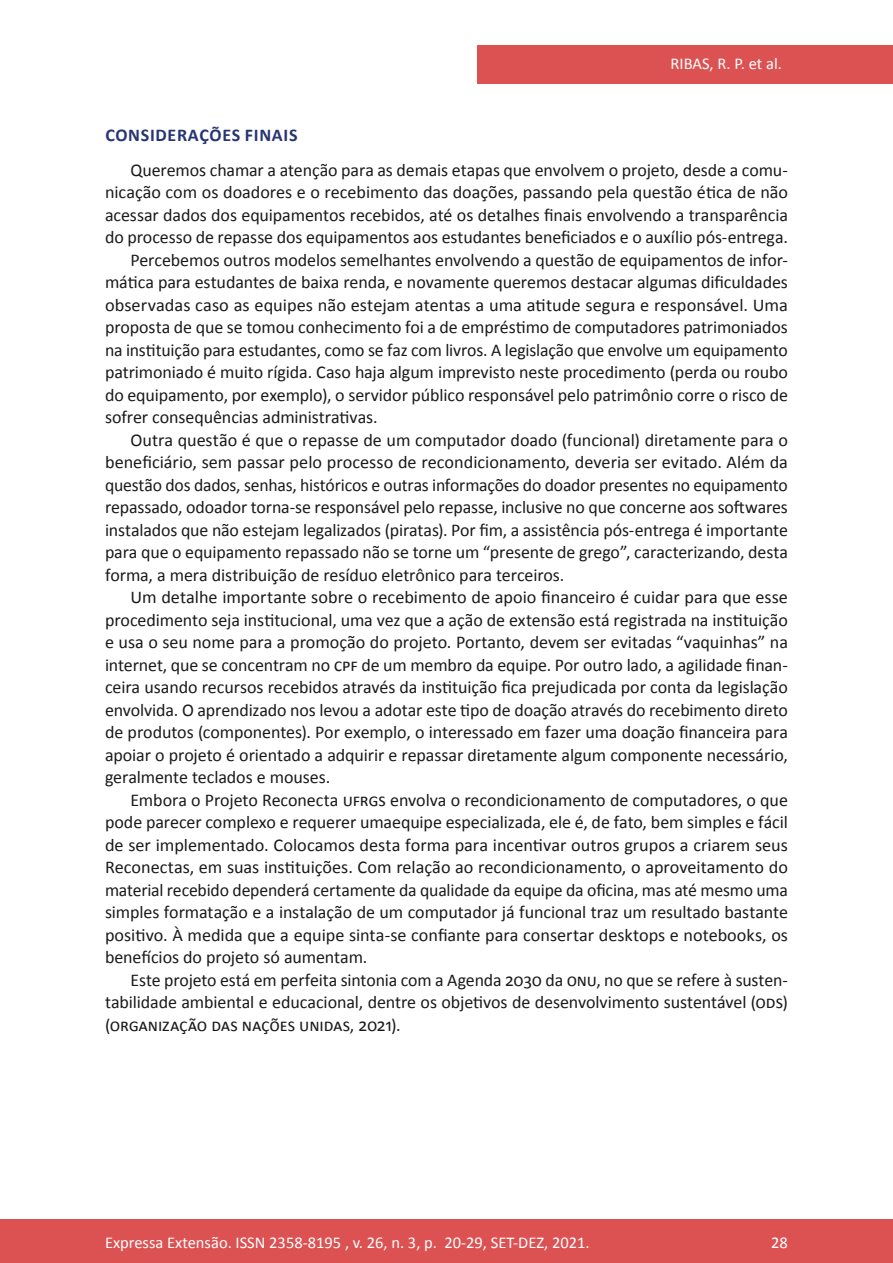
<style>
.page{position:relative;width:893px;height:1263px;background:#fff}
.page>*{position:absolute;margin:0;border:0;box-sizing:border-box;transform-origin:0 0}
.Principal_-_Texto{font:18px/22.5px "Calibri";letter-spacing:-.005em;color:#1a1a1a;text-align:justify}
.Principal_-_Intertít{font:700 18px "Calibri";letter-spacing:.04em;color:#263574}
.t1{font:16.5px "Calibri";color:#fff}
</style>
<div class="page">
<div style="left:477px;top:45px;width:416px;height:39px;background:#dc5253"></div>
<div style="left:0;top:1219px;width:893px;height:44px;background:#dc5253"></div>
<p class="t1" style="left:670px;top:53px;width:113px">RIBAS, R. P. et al.</p>
<p class="Principal_-_Intertít" style="left:105px;top:124px;width:194px">CONSIDERAÇÕES FINAIS</p>
<p class="Principal_-_Texto" style="left:105px;top:158px;width:684px;text-indent:26px">Queremos chamar a atenção para as demais etapas que envolvem o projeto, desde a comu&shy;nicação com os doadores e o recebimento das doações, passando pela questão ética de não acessar dados dos equipamentos recebidos, até os detalhes finais envolvendo a transparência do processo de repasse dos equipamentos aos estudantes beneficiados e o auxílio pós-entrega.</p>
<p class="Principal_-_Texto" style="left:105px;top:248px;width:684px;text-indent:26px">Percebemos outros modelos semelhantes envolvendo a questão de equipamentos de infor&shy;mática para estudantes de baixa renda, e novamente queremos destacar algumas dificuldades observadas caso as equipes não estejam atentas a uma atitude segura e responsável. Uma proposta de que se tomou conhecimento foi a de empréstimo de computadores patrimoniados na instituição para estudantes, como se faz com livros. A legislação que envolve um equipamento patrimoniado é muito rígida. Caso haja algum imprevisto neste procedimento (perda ou roubo do equipamento, por exemplo), o servidor público responsável pelo patrimônio corre o risco de sofrer consequências administrativas.</p>
<p class="Principal_-_Texto" style="left:105px;top:428px;width:684px;text-indent:26px">Outra questão é que o repasse de um computador doado (funcional) diretamente para o beneficiário, sem passar pelo processo de recondicionamento, deveria ser evitado. Além da questão dos dados, senhas, históricos e outras informações do doador presentes no equipamento repassado, odoador torna-se responsável pelo repasse, inclusive no que concerne aos softwares instalados que não estejam legalizados (piratas). Por fim, a assistência pós-entrega é importante para que o equipamento repassado não se torne um “presente de grego”, caracterizando, desta forma, a mera distribuição de resíduo eletrônico para terceiros.</p>
<p class="Principal_-_Texto" style="left:105px;top:586px;width:684px;text-indent:26px">Um detalhe importante sobre o recebimento de apoio financeiro é cuidar para que esse procedimento seja institucional, uma vez que a ação de extensão está registrada na instituição e usa o seu nome para a promoção do projeto. Portanto, devem ser evitadas “vaquinhas” na internet, que se concentram no CPF de um membro da equipe. Por outro lado, a agilidade finan&shy;ceira usando recursos recebidos através da instituição fica prejudicada por conta da legislação envolvida. O aprendizado nos levou a adotar este tipo de doação através do recebimento direto de produtos (componentes). Por exemplo, o interessado em fazer uma doação financeira para apoiar o projeto é orientado a adquirir e repassar diretamente algum componente necessário, geralmente teclados e mouses.</p>
<p class="Principal_-_Texto" style="left:105px;top:788px;width:684px;text-indent:26px">Embora o Projeto Reconecta UFRGS envolva o recondicionamento de computadores, o que pode parecer complexo e requerer umaequipe especializada, ele é, de fato, bem simples e fácil de ser implementado. Colocamos desta forma para incentivar outros grupos a criarem seus Reconectas, em suas instituições. Com relação ao recondicionamento, o aproveitamento do material recebido dependerá certamente da qualidade da equipe da oficina, mas até mesmo uma simples formatação e a instalação de um computador já funcional traz um resultado bastante positivo. À medida que a equipe sinta-se confiante para consertar desktops e notebooks, os benefícios do projeto só aumentam.</p>
<p class="Principal_-_Texto" style="left:105px;top:968px;width:684px;text-indent:26px">Este projeto está em perfeita sintonia com a Agenda 2030 da ONU, no que se refere à susten&shy;tabilidade ambiental e educacional, dentre os objetivos de desenvolvimento sustentável (ODS) (ORGANIZAÇÃO DAS NAÇÕES UNIDAS, 2021).</p>
<p class="t1" style="left:105px;top:1231px;width:486px">Expressa Extensão. ISSN 2358-8195 , v. 26, n. 3, p. 20-29, SET-DEZ, 2021.</p>
<p class="t1" style="left:771px;top:1231px;width:18px">28</p>
</div>
